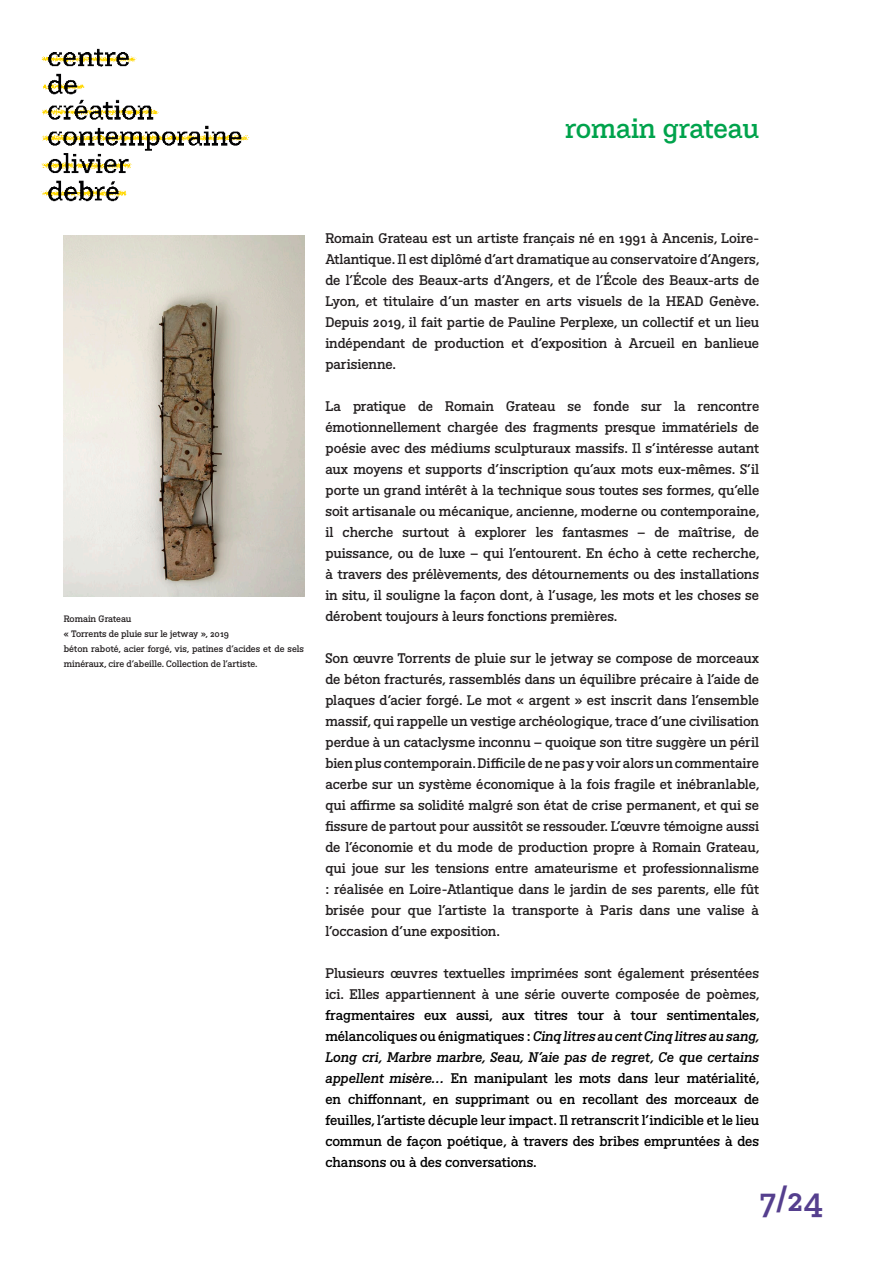
<style>
.page{position:relative;width:893px;height:1263px;background:#fff}
.page>*{position:absolute;margin:0;border:0;box-sizing:border-box;transform-origin:0 0}
.t1{font:33.3px "BVHCCCOD";color:#553f8e}
.t2{font:27px "BVHCCCOD Titrage";letter-spacing:-.015em;color:#00a34c}
.t3{font:13.5px/21px "BVHCCCOD";color:#231f20;text-align:justify}
.t4{font:13.5px/21px "BVHCCCOD";letter-spacing:-.005em;color:#000;text-align:justify}
.t5{font:9px/15px "BVHCCCOD";letter-spacing:-.005em;color:#231f20}
.s1{color:#231f20}
.s2{font-style:italic}
</style>
<div class="page">
<img style="left:41px;top:48px;width:209px;height:154px">
<img style="left:64px;top:235px;width:240px;height:361px">
<p class="t2" style="left:565px;top:111px;width:196px">romain grateau</p>
<p class="t5" style="left:64px;top:611px;width:69px">Romain Grateau</p>
<p class="t5" style="left:64px;top:626px;width:167px">« Torrents de pluie sur le jetway », 2019</p>
<p class="t5" style="left:64px;top:641px;width:242px">béton raboté, acier forgé, vis, patines d’acides et de sels minéraux, cire d’abeille. Collection de l’artiste.</p>
<p class="t3" style="left:325px;top:228px;width:436px">Romain Grateau est un artiste français né en 1991 à Ancenis, Loire-Atlantique. Il est diplômé d’art dramatique au conservatoire d’Angers, de l’École des Beaux-arts d’Angers, et de l’École des Beaux-arts de Lyon, et titulaire d’un master en arts visuels de la HEAD Genève.<br>Depuis 2019, il fait partie de Pauline Perplexe, un collectif et un lieu indépendant de production et d’exposition à Arcueil en banlieue parisienne.</p>
<p class="t3" style="left:325px;top:396px;width:436px">La pratique de Romain Grateau se fonde sur la rencontre émotionnellement chargée des fragments presque immatériels de poésie avec des médiums sculpturaux massifs. Il s’intéresse autant aux moyens et supports d’inscription qu’aux mots eux-mêmes. S’il porte un grand intérêt à la technique sous toutes ses formes, qu’elle soit artisanale ou mécanique, ancienne, moderne ou contemporaine, il cherche surtout à explorer les fantasmes – de maîtrise, de puissance, ou de luxe – qui l’entourent. En écho à cette recherche, à travers des prélèvements, des détournements ou des installations in situ, il souligne la façon dont, à l’usage, les mots et les choses se dérobent toujours à leurs fonctions premières.</p>
<p class="t3" style="left:325px;top:648px;width:436px">Son œuvre Torrents de pluie sur le jetway se compose de morceaux de béton fracturés, rassemblés dans un équilibre précaire à l’aide de plaques d’acier forgé. Le mot « argent » est inscrit dans l’ensemble massif, qui rappelle un vestige archéologique, trace d’une civilisation perdue à un cataclysme inconnu – quoique son titre suggère un péril bien plus contemporain. Difficile de ne pas y voir alors un commentaire acerbe sur un système économique à la fois fragile et inébranlable, qui affirme sa solidité malgré son état de crise permanent, et qui se fissure de partout pour aussitôt se ressouder. L’œuvre témoigne aussi de l’économie et du mode de production propre à Romain Grateau, qui joue sur les tensions entre amateurisme et professionnalisme : réalisée en Loire-Atlantique dans le jardin de ses parents, elle fût brisée pour que l’artiste la transporte à Paris dans une valise à l’occasion d’une exposition.</p>
<p class="t4" style="left:325px;top:963px;width:436px"><span class="s1">Plusieurs œuvres textuelles imprimées sont également présentées ici. Elles appartiennent à une série ouverte composée de poèmes, </span>fragmentaires eux aussi, aux titres tour à tour sentimentales, mélancoliques ou énigmatiques : <span class="s2">Cinq litres au cent Cinq litres au sang, Long cri, Marbre marbre, Seau, N’aie pas de regret, Ce que certains appellent misère…</span> En manipulant les mots dans leur matérialité, en chiffonnant, en supprimant ou en recollant des morceaux de feuilles, l’artiste décuple leur impact. Il retranscrit l’indicible et le lieu commun de façon poétique, à travers des bribes empruntées à des chansons ou à des conversations.</p>
<h1 class="t1" style="left:759px;top:1177px;width:66px">7/24</h1>
</div>
